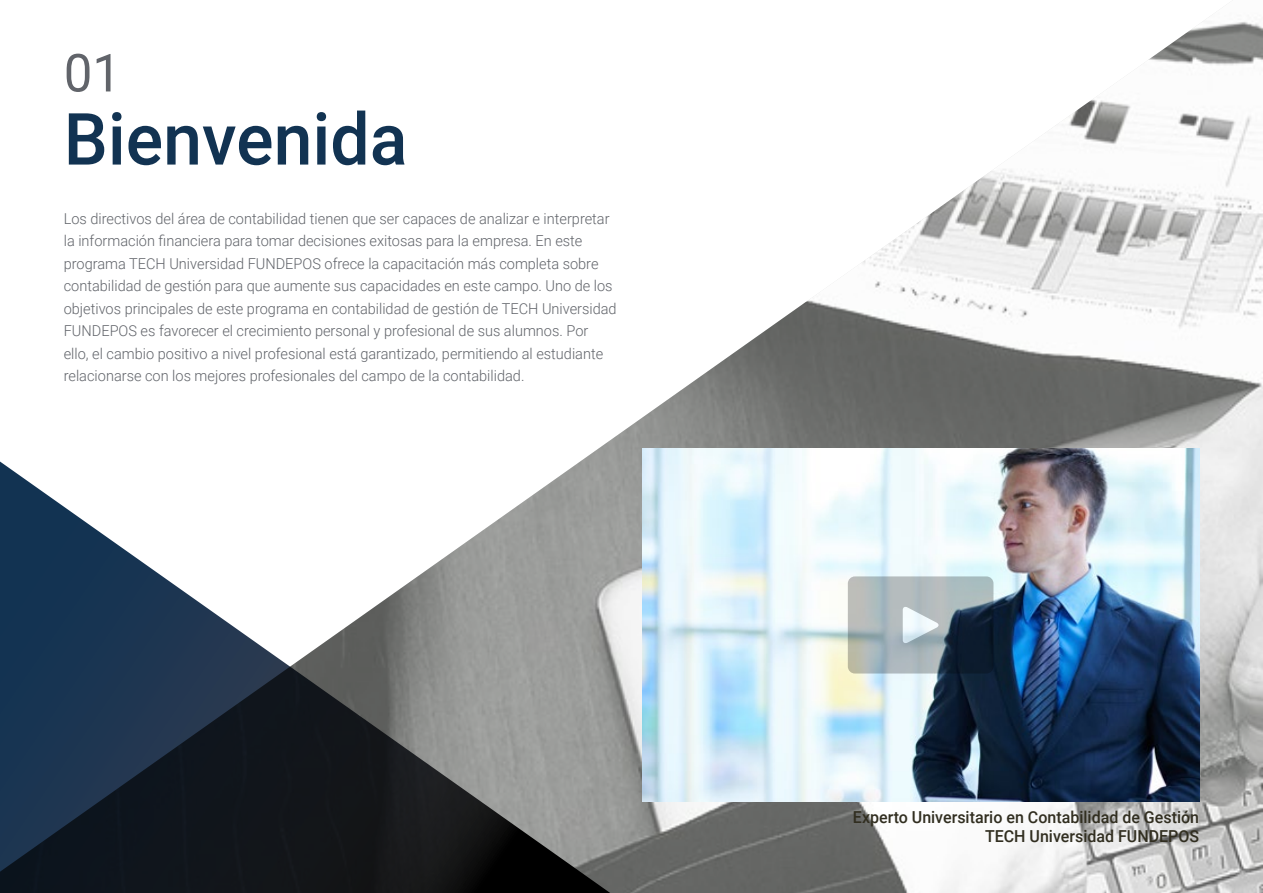
<style>
.page{position:relative;width:1263px;height:893px;background:#fff}
.page>*{position:absolute;margin:0;border:0;box-sizing:border-box;transform-origin:0 0}
.t1{font:500 72px "Roboto";color:#123352}
.t2{font:52.5px "Roboto";color:#61646a}
.t3{font:500 16.5px/19.5px "Roboto";color:#312e20;text-align:right}
.t4{font:300 15px/22.5px "Roboto";color:#61646a}
</style>
<div class="page">
<img style="left:602px;top:21px;width:661px;height:872px">
<svg style="left:0;top:446px;width:640px;height:447px"></svg>
<img style="left:642px;top:448px;width:557px;height:353px">
<svg style="left:848px;top:576px;width:145px;height:97px;background:#8e9aa0"></svg>
<h2 class="t2" style="left:64px;top:36px;width:59px">01</h2>
<h1 class="t1" style="left:64px;top:89px;width:345px">Bienvenida</h1>
<p class="t4" style="left:64px;top:207px;width:554px">Los directivos del área de contabilidad tienen que ser capaces de analizar e interpretar la información financiera para tomar decisiones exitosas para la empresa. En este programa TECH Universidad FUNDEPOS ofrece la capacitación más completa sobre contabilidad de gestión para que aumente sus capacidades en este campo. Uno de los objetivos principales de este programa en contabilidad de gestión de TECH Universidad FUNDEPOS es favorecer el crecimiento personal y profesional de sus alumnos. Por ello, el cambio positivo a nivel profesional está garantizado, permitiendo al estudiante relacionarse con los mejores profesionales del campo de la contabilidad.</p>
<p class="t3" style="left:853px;top:807px;width:348px">Experto Universitario en Contabilidad de Gestión<br>TECH Universidad FUNDEPOS</p>
</div>
